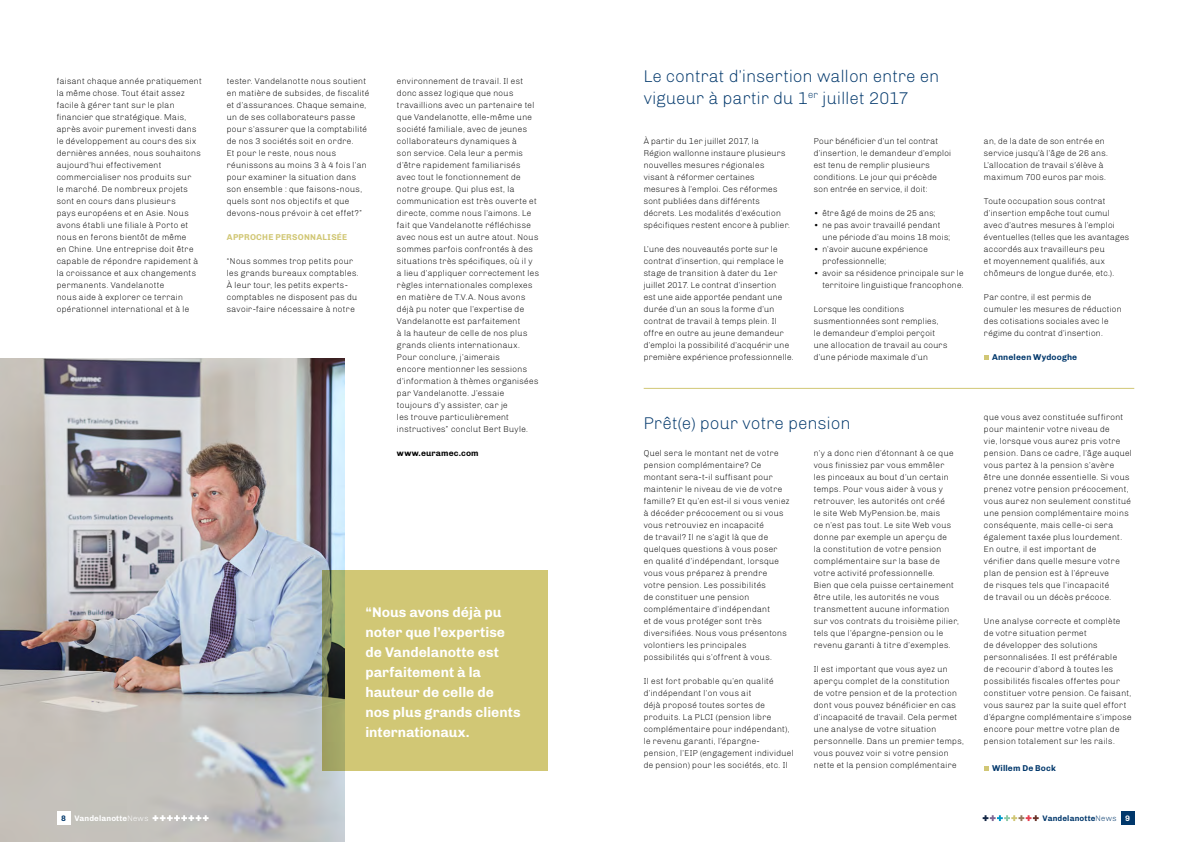
<style>
.page{position:relative;width:1191px;height:842px;background:#fff}
.page>*{position:absolute;margin:0;border:0;box-sizing:border-box;transform-origin:0 0}
.t1{font:300 17px/22px "Chivo";letter-spacing:-.005em;color:#00376b}
.t2{font:700 14px/20px "Chivo";color:#fff}
.t3{font:300 8.5px/12px "Chivo";letter-spacing:.015em;color:#000}
.t4{font:700 8.5px "Chivo";letter-spacing:.015em;color:#00376b}
.t5{font:700 8.5px "Chivo";letter-spacing:.025em;color:#d1c775}
.t6{font:700 8.5px "Chivo";letter-spacing:.02em;color:#000}
.t7{font:700 8px "Chivo";letter-spacing:.015em;color:#00376b}
.t8{font:700 8px "Chivo";letter-spacing:.015em;color:#fff}
.s1{color:#00376b}
.s2{font-weight:300}
.s3{color:#fff}
</style>
<div class="page">
<div style="left:1120px;top:811px;width:14px;height:14px;background:#00376b"></div>
<svg style="left:982px;top:815px;width:56px;height:6px"></svg>
<img style="left:0;top:359px;width:344px;height:483px">
<div style="left:57px;top:811px;width:13px;height:14px;background:#fff"></div>
<svg style="left:153px;top:815px;width:56px;height:6px"></svg>
<div style="left:322px;top:570px;width:225px;height:201px;background:#d1c775"></div>
<svg style="left:984px;top:355px;width:4px;height:5px"></svg>
<svg style="left:984px;top:767px;width:4px;height:4px"></svg>
<hr style="left:643px;top:388px;width:491px;height:1px;background:#d1c775">
<p class="t3" style="left:57px;top:75px;width:147px">faisant chaque année pratiquement la même chose. Tout était assez facile à gérer tant sur le plan financier que stratégique. Mais, après avoir purement investi dans le développement au cours des six dernières années, nous souhaitons aujourd’hui effectivement commercialiser nos produits sur<br>le marché. De nombreux projets sont en cours dans plusieurs<br>pays européens et en Asie. Nous avons établi une filiale à Porto et nous en ferons bientôt de même<br>en Chine. Une entreprise doit être capable de répondre rapidement à la croissance et aux changements permanents. Vandelanotte<br>nous aide à explorer ce terrain opérationnel international et à le</p>
<p class="t3" style="left:227px;top:75px;width:144px">tester. Vandelanotte nous soutient en matière de subsides, de fiscalité et d’assurances. Chaque semaine, un de ses collaborateurs passe pour s’assurer que la comptabilité de nos 3 sociétés soit en ordre.<br>Et pour le reste, nous nous réunissons au moins 3 à 4 fois l’an pour examiner la situation dans son ensemble : que faisons-nous, quels sont nos objectifs et que devons-nous prévoir à cet effet?”</p>
<p class="t5" style="left:227px;top:232px;width:122px">APPROCHE PERSONNALISÉE</p>
<p class="t3" style="left:227px;top:255px;width:134px">“Nous sommes trop petits pour les grands bureaux comptables.<br>À leur tour, les petits experts&shy;comptables ne disposent pas du savoir-faire nécessaire à notre</p>
<p class="t3" style="left:397px;top:75px;width:144px">environnement de travail. Il est donc assez logique que nous travaillions avec un partenaire tel que Vandelanotte, elle-même une société familiale, avec de jeunes collaborateurs dynamiques à<br>son service. Cela leur a permis d’être rapidement familiarisés avec tout le fonctionnement de notre groupe. Qui plus est, la communication est très ouverte et directe, comme nous l’aimons. Le fait que Vandelanotte réfléchisse avec nous est un autre atout. Nous sommes parfois confrontés à des situations très spécifiques, où il y a lieu d’appliquer correctement les règles internationales complexes en matière de T.V.A. Nous avons déjà pu noter que l’expertise de<br>Vandelanotte est parfaitement<br>à la hauteur de celle de nos plus grands clients internationaux.<br>Pour conclure, j’aimerais<br>encore mentionner les sessions d’information à thèmes organisées par Vandelanotte. J’essaie toujours d’y assister, car je<br>les trouve particulièrement instructives” conclut Bert Buyle.</p>
<p class="t6" style="left:397px;top:448px;width:83px">www.euramec.com</p>
<p class="t8" style="left:61px;top:814px;width:89px"><span class="s1">8</span> Vandelanotte<span class="s2">News</span></p>
<h2 class="t2" style="left:365px;top:603px;width:157px">“Nous avons déjà pu noter que l’expertise de Vandelanotte est parfaitement à la hauteur de celle de nos plus grands clients internationaux.</h2>
<h1 class="t1" style="left:643px;top:65px;width:297px">Le contrat d’insertion wallon entre en vigueur à partir du 1<sup>er</sup> juillet 2017</h1>
<p class="t3" style="left:643px;top:135px;width:148px">À partir du 1er juillet 2017, la<br>Région wallonne instaure plusieurs nouvelles mesures régionales visant à réformer certaines mesures à l’emploi. Ces réformes sont publiées dans différents décrets. Les modalités d’exécution spécifiques restent encore à publier.</p>
<p class="t3" style="left:643px;top:243px;width:152px">L’une des nouveautés porte sur le contrat d’insertion, qui remplace le stage de transition à dater du 1er juillet 2017. Le contrat d’insertion<br>est une aide apportée pendant une durée d’un an sous la forme d’un contrat de travail à temps plein. Il offre en outre au jeune demandeur d’emploi la possibilité d’acquérir une première expérience professionnelle.</p>
<p class="t3" style="left:814px;top:135px;width:139px">Pour bénéficier d’un tel contrat d’insertion, le demandeur d’emploi est tenu de remplir plusieurs conditions. Le jour qui précède son entrée en service, il doit:</p>
<p class="t3" style="left:814px;top:207px;width:124px">• être âgé de moins de 25 ans;</p>
<p class="t3" style="left:822px;top:219px;width:130px;text-indent:-8px">• ne pas avoir travaillé pendant une période d’au moins 18 mois;</p>
<p class="t3" style="left:822px;top:243px;width:107px;text-indent:-8px">• n’avoir aucune expérience professionnelle;</p>
<p class="t3" style="left:814px;top:267px;width:151px;text-align:right">• avoir sa résidence principale sur le territoire linguistique francophone.</p>
<p class="t3" style="left:814px;top:303px;width:135px">Lorsque les conditions susmentionnées sont remplies, le demandeur d’emploi perçoit une allocation de travail au cours d’une période maximale d’un</p>
<p class="t3" style="left:984px;top:135px;width:126px">an, de la date de son entrée en service jusqu’à l’âge de 26 ans.<br>L’allocation de travail s’élève à maximum 700 euros par mois.</p>
<p class="t3" style="left:984px;top:195px;width:147px">Toute occupation sous contrat d’insertion empêche tout cumul avec d’autres mesures à l’emploi éventuelles (telles que les avantages accordés aux travailleurs peu<br>et moyennement qualifiés, aux chômeurs de longue durée, etc.).</p>
<p class="t3" style="left:984px;top:291px;width:139px">Par contre, il est permis de cumuler les mesures de réduction des cotisations sociales avec le régime du contrat d’insertion.</p>
<p class="t4" style="left:992px;top:352px;width:87px">Anneleen Wydooghe</p>
<h1 class="t1" style="left:643px;top:412px;width:209px">Prêt(e) pour votre pension</h1>
<p class="t3" style="left:643px;top:447px;width:148px">Quel sera le montant net de votre pension complémentaire? Ce montant sera-t-il suffisant pour maintenir le niveau de vie de votre famille? Et qu’en est-il si vous veniez à décéder précocement ou si vous vous retrouviez en incapacité<br>de travail? Il ne s’agit là que de quelques questions à vous poser<br>en qualité d’indépendant, lorsque vous vous préparez à prendre votre pension. Les possibilités<br>de constituer une pension complémentaire d’indépendant<br>et de vous protéger sont très diversifiées. Nous vous présentons volontiers les principales possibilités qui s’offrent à vous.</p>
<p class="t3" style="left:643px;top:675px;width:152px">Il est fort probable qu’en qualité d’indépendant l’on vous ait<br>déjà proposé toutes sortes de produits. La PLCI (pension libre complémentaire pour indépendant), le revenu garanti, l’épargne&shy;pension, l’EIP (engagement individuel de pension) pour les sociétés, etc. Il</p>
<p class="t3" style="left:814px;top:447px;width:147px">n’y a donc rien d’étonnant à ce que vous finissiez par vous emmêler<br>les pinceaux au bout d’un certain temps. Pour vous aider à vous y retrouver, les autorités ont créé<br>le site Web MyPension.be, mais<br>ce n’est pas tout. Le site Web vous donne par exemple un aperçu de<br>la constitution de votre pension complémentaire sur la base de votre activité professionnelle.<br>Bien que cela puisse certainement être utile, les autorités ne vous transmettent aucune information sur vos contrats du troisième pilier, tels que l’épargne-pension ou le revenu garanti à titre d’exemples.</p>
<p class="t3" style="left:814px;top:663px;width:152px">Il est important que vous ayez un aperçu complet de la constitution<br>de votre pension et de la protection dont vous pouvez bénéficier en cas d’incapacité de travail. Cela permet une analyse de votre situation personnelle. Dans un premier temps, vous pouvez voir si votre pension nette et la pension complémentaire</p>
<p class="t3" style="left:984px;top:411px;width:150px">que vous avez constituée suffiront pour maintenir votre niveau de<br>vie, lorsque vous aurez pris votre pension. Dans ce cadre, l’âge auquel vous partez à la pension s’avère être une donnée essentielle. Si vous prenez votre pension précocement, vous aurez non seulement constitué une pension complémentaire moins conséquente, mais celle-ci sera également taxée plus lourdement.<br>En outre, il est important de<br>vérifier dans quelle mesure votre plan de pension est à l’épreuve<br>de risques tels que l’incapacité<br>de travail ou un décès précoce.</p>
<p class="t3" style="left:984px;top:615px;width:149px">Une analyse correcte et complète de votre situation permet<br>de développer des solutions personnalisées. Il est préférable<br>de recourir d’abord à toutes les possibilités fiscales offertes pour constituer votre pension. Ce faisant, vous saurez par la suite quel effort d’épargne complémentaire s’impose encore pour mettre votre plan de pension totalement sur les rails.</p>
<p class="t4" style="left:992px;top:763px;width:65px">Willem De Bock</p>
<p class="t7" style="left:1042px;top:814px;width:89px">Vandelanotte<span class="s2">News</span> <span class="s3">9</span></p>
</div>
